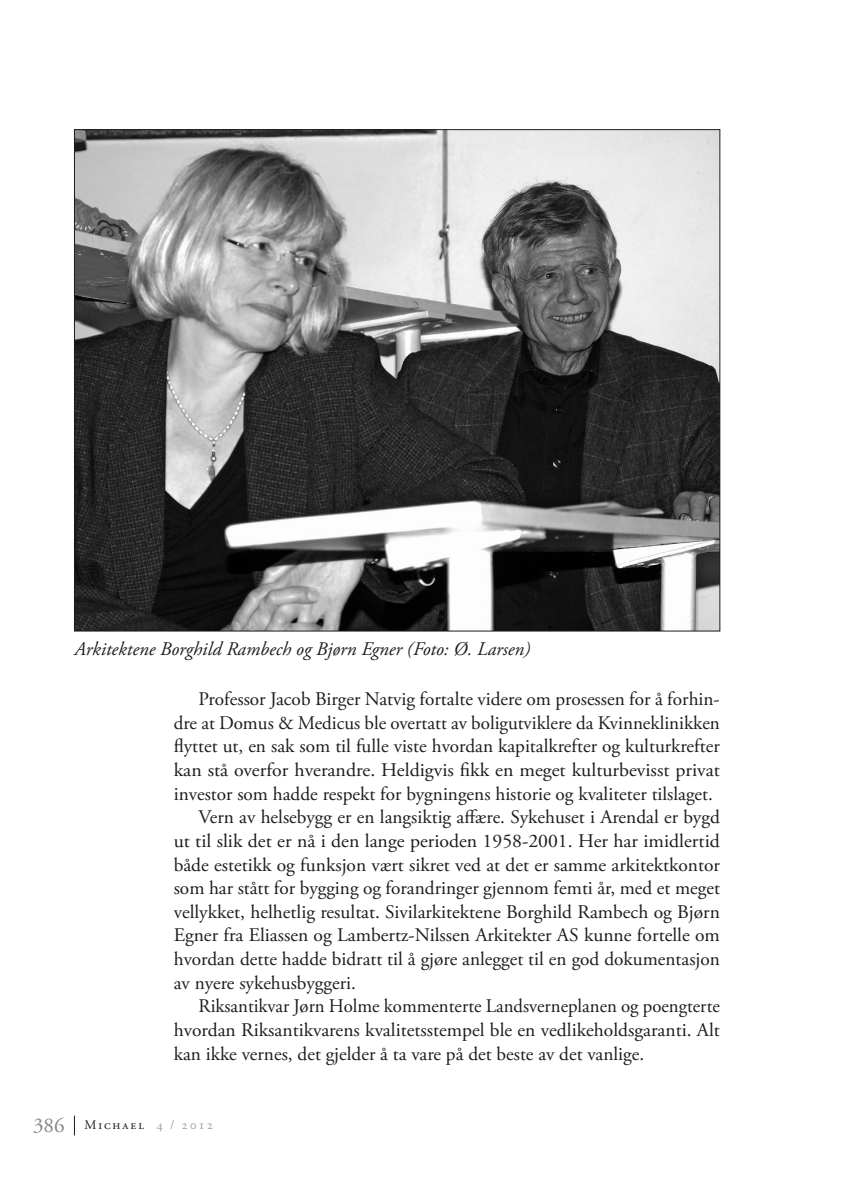
<style>
.page{position:relative;width:844px;height:1191px;background:#fff}
.page>*{position:absolute;margin:0;border:0;box-sizing:border-box;transform-origin:0 0}
.t1{font:19.25px "Adobe Garamond Pro";color:#1d1d1b}
.t2{font:italic 19.25px "Adobe Garamond Pro";color:#1d1d1b}
.t3{font:13.12px "Adobe Garamond Pro";letter-spacing:.15em;color:#1d1d1b}
.s1{font-size:21px;color:#878787}
.s2{color:#9d9d9d}
</style>
<div class="page">
<svg style="left:74px;top:1115px;width:1px;height:20px"></svg>
<img style="left:76px;top:131px;width:642px;height:498px">
<p class="t2" style="left:74px;top:637px;width:457px">Arkitektene Borghild Rambech og Bjørn Egner (Foto: Ø. Larsen)</p>
<p class="t1" style="left:198px;top:687px;width:522px">Professor Jacob Birger Natvig fortalte videre om prosessen for å forhin-</p>
<p class="t1" style="left:174px;top:711px;width:547px">dre at Domus &amp; Medicus ble overtatt av boligutviklere da Kvinneklinikken</p>
<p class="t1" style="left:174px;top:734px;width:547px">flyttet ut, en sak som til fulle viste hvordan kapitalkrefter og kulturkrefter</p>
<p class="t1" style="left:174px;top:758px;width:547px">kan stå overfor hverandre. Heldigvis fikk en meget kulturbevisst privat</p>
<p class="t1" style="left:174px;top:782px;width:540px">investor som hadde respekt for bygningens historie og kvaliteter tilslaget.</p>
<p class="t1" style="left:198px;top:805px;width:522px">Vern av helsebygg er en langsiktig affære. Sykehuset i Arendal er bygd</p>
<p class="t1" style="left:174px;top:829px;width:547px">ut til slik det er nå i den lange perioden 1958-2001. Her har imidlertid</p>
<p class="t1" style="left:174px;top:853px;width:547px">både estetikk og funksjon vært sikret ved at det er samme arkitektkontor</p>
<p class="t1" style="left:174px;top:876px;width:547px">som har stått for bygging og forandringer gjennom femti år, med et meget</p>
<p class="t1" style="left:174px;top:900px;width:547px">vellykket, helhetlig resultat. Sivilarkitektene Borghild Rambech og Bjørn</p>
<p class="t1" style="left:174px;top:923px;width:547px">Egner fra Eliassen og Lambertz-Nilssen Arkitekter AS kunne fortelle om</p>
<p class="t1" style="left:174px;top:947px;width:547px">hvordan dette hadde bidratt til å gjøre anlegget til en god dokumentasjon</p>
<p class="t1" style="left:174px;top:971px;width:184px">av nyere sykehusbyggeri.</p>
<p class="t1" style="left:198px;top:994px;width:522px">Riksantikvar Jørn Holme kommenterte Landsverneplanen og poengterte</p>
<p class="t1" style="left:174px;top:1018px;width:547px">hvordan Riksantikvarens kvalitetsstempel ble en vedlikeholdsgaranti. Alt</p>
<p class="t1" style="left:174px;top:1042px;width:472px">kan ikke vernes, det gjelder å ta vare på det beste av det vanlige.</p>
<p class="t3" style="left:33px;top:1117px;width:182px"><span class="s1">386</span> Michael <span class="s2">4 / 2012</span></p>
</div>
